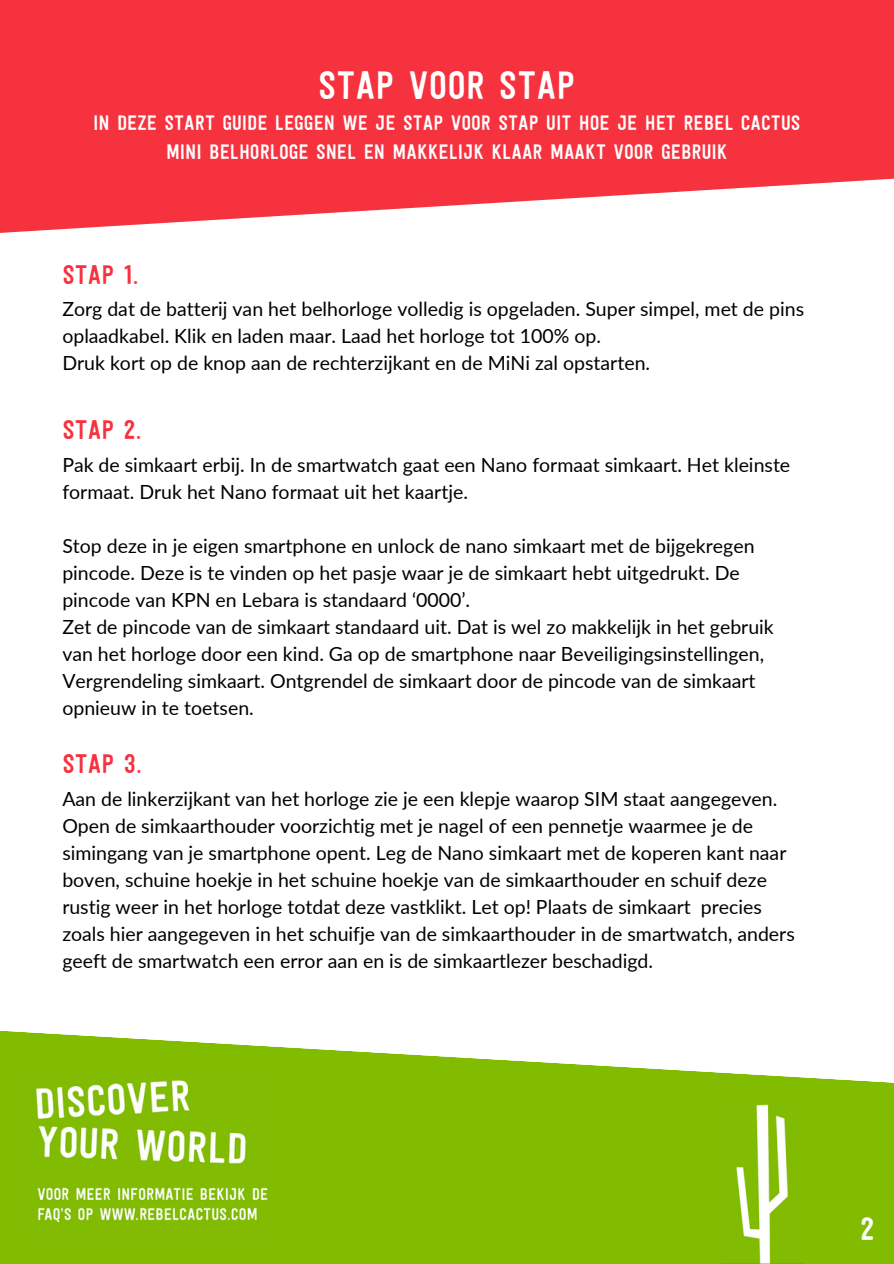
<style>
.page{position:relative;width:894px;height:1264px;background:#fff}
.page>*{position:absolute;margin:0;border:0;box-sizing:border-box;transform-origin:0 0}
.t1{font:39.75px "Festivo Letters No 19";color:#fff}
.t2{font:32.25px "Festivo Letters No 19";color:#fff}
.t3{font:27px "Festivo Letters No 19";color:#f7323f}
.t4{font:21px/29.2px "Festivo Letters No 19";color:#fff;text-align:center}
.t5{font:19.5px/27px "Lato";color:#000}
</style>
<div class="page">
<svg style="left:0;top:0;width:893px;height:233px;background:#f74955"></svg>
<svg style="left:0;top:1030px;width:893px;height:233px;fill:#82bc00"></svg>
<img style="left:721px;top:1097px;width:82px;height:166px">
<img style="left:19px;top:1067px;width:256px;height:176px">
<p class="t1" style="left:318px;top:69px;width:259px">STAP VOOR STAP</p>
<p class="t4" style="left:93px;top:110px;width:708px">IN DEZE START GUIDE LEGGEN WE JE STAP VOOR STAP UIT HOE JE HET REBEL CACTUS<br>MINI BELHORLOGE SNEL EN MAKKELIJK KLAAR MAAKT VOOR GEBRUIK</p>
<p class="t3" style="left:62px;top:263px;width:78px">STAP 1.</p>
<p class="t5" style="left:62px;top:295px;width:743px">Zorg dat de batterij van het belhorloge volledig is opgeladen. Super simpel, met de pins oplaadkabel. Klik en laden maar. Laad het horloge tot 100% op.</p>
<p class="t5" style="left:62px;top:349px;width:589px">Druk kort op de knop aan de rechterzijkant en de MiNi zal opstarten.</p>
<p class="t3" style="left:62px;top:419px;width:81px">STAP 2.</p>
<p class="t5" style="left:62px;top:450px;width:729px">Pak de simkaart erbij. In de smartwatch gaat een Nano formaat simkaart. Het kleinste formaat. Druk het Nano formaat uit het kaartje.</p>
<p class="t5" style="left:62px;top:531px;width:693px">Stop deze in je eigen smartphone en unlock de nano simkaart met de bijgekregen pincode. Deze is te vinden op het pasje waar je de simkaart hebt uitgedrukt. De pincode van KPN en Lebara is standaard ‘0000’.</p>
<p class="t5" style="left:62px;top:612px;width:712px">Zet de pincode van de simkaart standaard uit. Dat is wel zo makkelijk in het gebruik van het horloge door een kind. Ga op de smartphone naar Beveiligingsinstellingen, Vergrendeling simkaart. Ontgrendel de simkaart door de pincode van de simkaart opnieuw in te toetsen.</p>
<p class="t3" style="left:62px;top:753px;width:81px">STAP 3.</p>
<p class="t5" style="left:62px;top:785px;width:733px">Aan de linkerzijkant van het horloge zie je een klepje waarop SIM staat aangegeven.<br>Open de simkaarthouder voorzichtig met je nagel of een pennetje waarmee je de simingang van je smartphone opent. Leg de Nano simkaart met de koperen kant naar boven, schuine hoekje in het schuine hoekje van de simkaarthouder en schuif deze rustig weer in het horloge totdat deze vastklikt. Let op! Plaats de simkaart precies zoals hier aangegeven in het schuifje van de simkaarthouder in de smartwatch, anders geeft de smartwatch een error aan en is de simkaartlezer beschadigd.</p>
<p class="t2" style="left:860px;top:1215px;width:15px">2</p>
</div>
